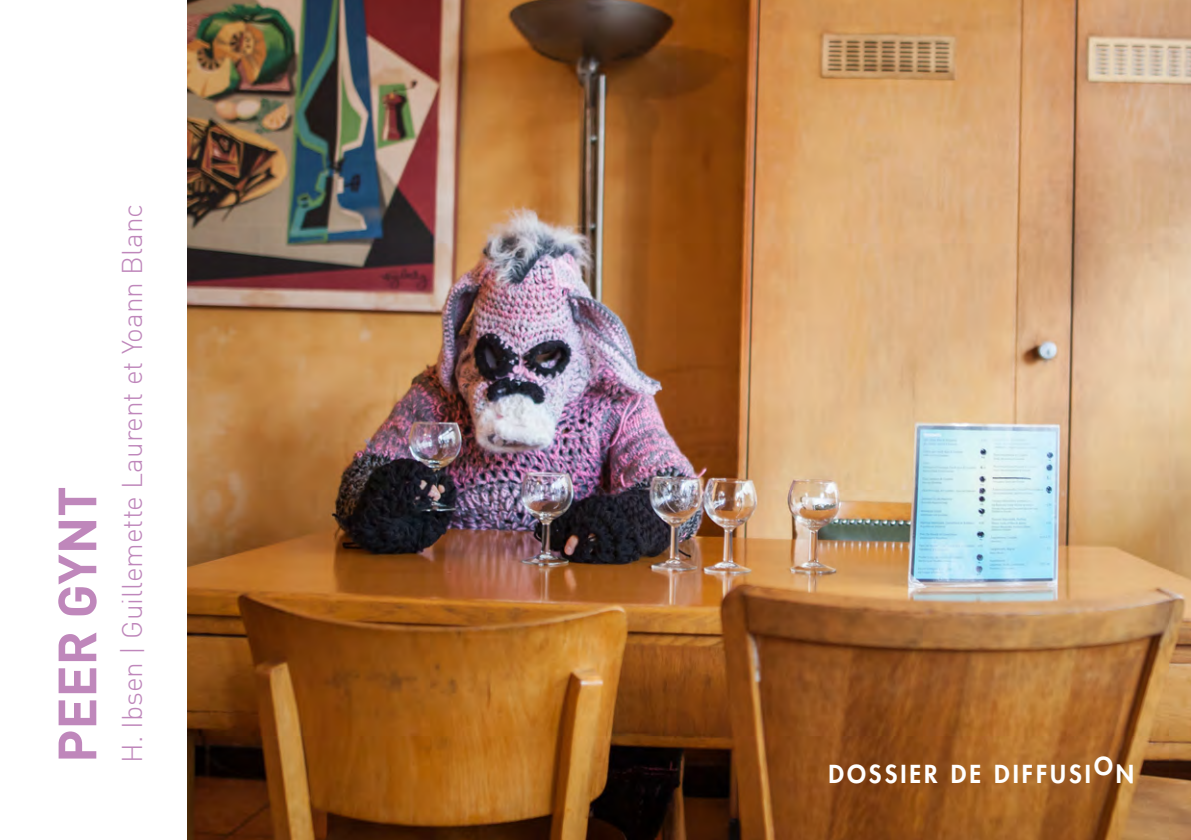
<style>
.page{position:relative;width:1191px;height:840px;background:#fff}
.page>*{position:absolute;margin:0;border:0;box-sizing:border-box;transform-origin:0 0}
.t1{font:700 53px "DIN";color:#bf87bb}
.t2{font:300 28px "DIN";color:#bf87bb}
.t3{font:800 24.2px "Futura Std";letter-spacing:.125em;color:#fff}
</style>
<div class="page">
<img style="left:187px;top:0;width:1004px;height:839px">
<h1 class="t1" style="left:42px;top:762px;width:278px;rotate:-90deg">PEER GYNT</h1>
<p class="t2" style="left:115px;top:762px;width:560px;rotate:-90deg">H. Ibsen | Guillemette Laurent et Yoann Blanc</p>
<p class="t3" style="left:828px;top:758px;width:307px">DOSSIER DE DIFFUSION</p>
</div>
